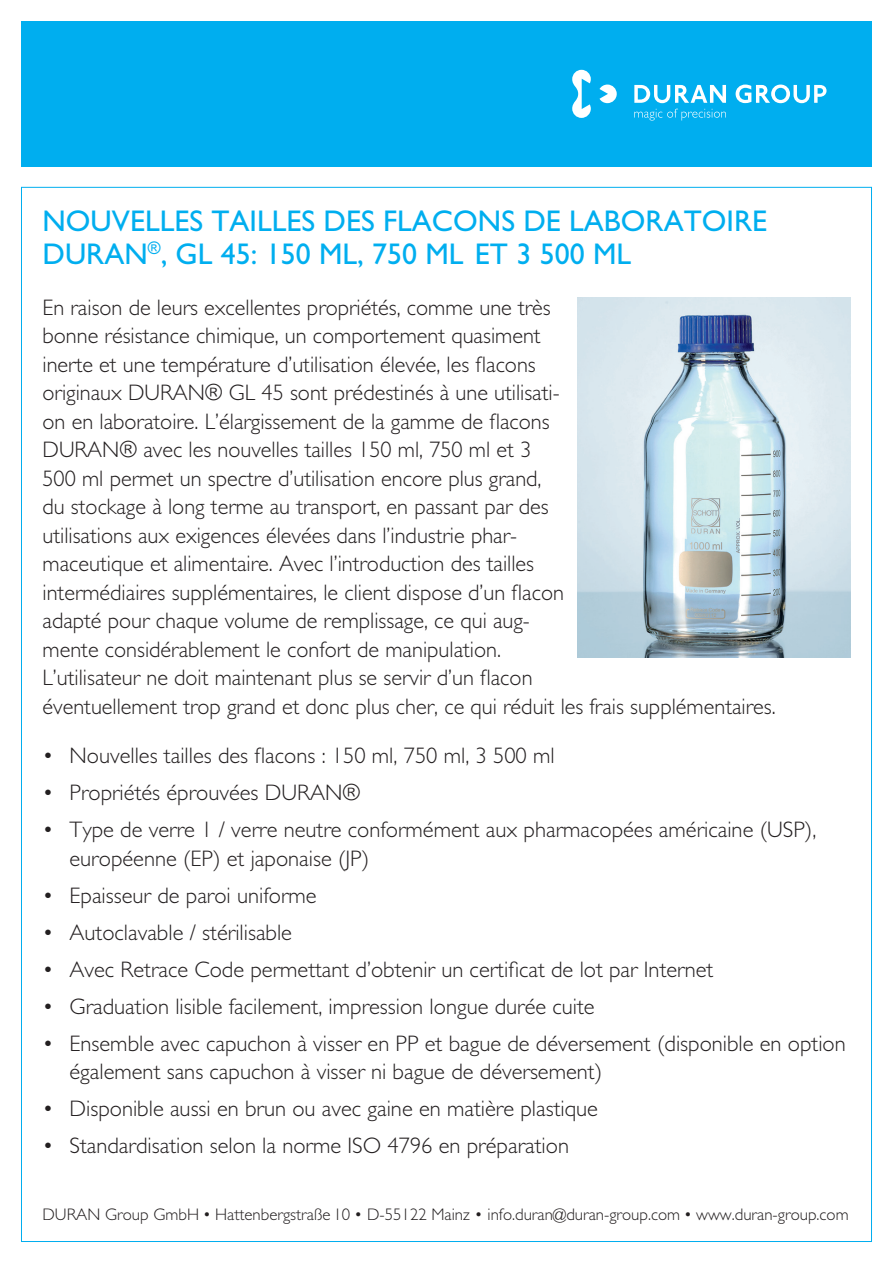
<style>
.page{position:relative;width:893px;height:1263px;background:#fff}
.page>*{position:absolute;margin:0;border:0;box-sizing:border-box;transform-origin:0 0}
.Headline{font:30px/33px "Gill Sans";color:#00aeef}
.copy__16___19{font:300 22.5px/28.5px "Gill Sans";color:#231f20}
.t1{font:300 16.8px "Gill Sans";color:#231f20}
</style>
<div class="page">
<div style="left:21px;top:21px;width:851px;height:145px;background:#00aeef"></div>
<svg style="left:572px;top:70px;width:45px;height:48px"></svg>
<svg style="left:634px;top:85px;width:192px;height:18px"></svg>
<svg style="left:634px;top:109px;width:92px;height:12px"></svg>
<img style="left:577px;top:298px;width:273px;height:360px">
<p class="Headline" style="left:43px;top:204px;width:726px">NOUVELLES TAILLES DES FLACONS DE LABORATOIRE<br>DURAN<sup>®</sup>, GL 45: 150 ML, 750 ML ET 3 500 ML</p>
<p class="copy__16___19" style="left:43px;top:293px;width:735px">En raison de leurs excellentes propriétés, comme une très<br>bonne résistance chimique, un comportement quasiment<br>inerte et une température d’utilisation élevée, les flacons<br>originaux DURAN® GL 45 sont prédestinés à une utilisati-<br>on en laboratoire. L’élargissement de la gamme de flacons<br>DURAN® avec les nouvelles tailles 150 ml, 750 ml et 3<br>500 ml permet un spectre d’utilisation encore plus grand,<br>du stockage à long terme au transport, en passant par des<br>utilisations aux exigences élevées dans l’industrie phar-<br>maceutique et alimentaire. Avec l’introduction des tailles<br>intermédiaires supplémentaires, le client dispose d’un flacon<br>adapté pour chaque volume de remplissage, ce qui aug-<br>mente considérablement le confort de manipulation.<br>L’utilisateur ne doit maintenant plus se servir d’un flacon<br>éventuellement trop grand et donc plus cher, ce qui réduit les frais supplémentaires.</p>
<p class="copy__16___19" style="left:43px;top:742px;width:514px">• Nouvelles tailles des flacons : 150 ml, 750 ml, 3 500 ml</p>
<p class="copy__16___19" style="left:43px;top:779px;width:319px">• Propriétés éprouvées DURAN®</p>
<p class="copy__16___19" style="left:70px;top:816px;width:748px;text-indent:-27px">• Type de verre 1 / verre neutre conformément aux pharmacopées américaine (USP), européenne (EP) et japonaise (JP)</p>
<p class="copy__16___19" style="left:43px;top:881px;width:276px">• Epaisseur de paroi uniforme</p>
<p class="copy__16___19" style="left:43px;top:918px;width:251px">• Autoclavable / stérilisable</p>
<p class="copy__16___19" style="left:43px;top:955px;width:672px">• Avec Retrace Code permettant d’obtenir un certificat de lot par Internet</p>
<p class="copy__16___19" style="left:43px;top:992px;width:554px">• Graduation lisible facilement, impression longue durée cuite</p>
<p class="copy__16___19" style="left:70px;top:1029px;width:778px;text-indent:-27px">• Ensemble avec capuchon à visser en PP et bague de déversement (disponible en option également sans capuchon à visser ni bague de déversement)</p>
<p class="copy__16___19" style="left:43px;top:1095px;width:557px">• Disponible aussi en brun ou avec gaine en matière plastique</p>
<p class="copy__16___19" style="left:43px;top:1132px;width:528px">• Standardisation selon la norme ISO 4796 en préparation</p>
<p class="t1" style="left:43px;top:1205px;width:808px">DURAN Group GmbH • Hattenbergstraße 10 • D-55122 Mainz • info.duran@duran-group.com • www.duran-group.com</p>
</div>
